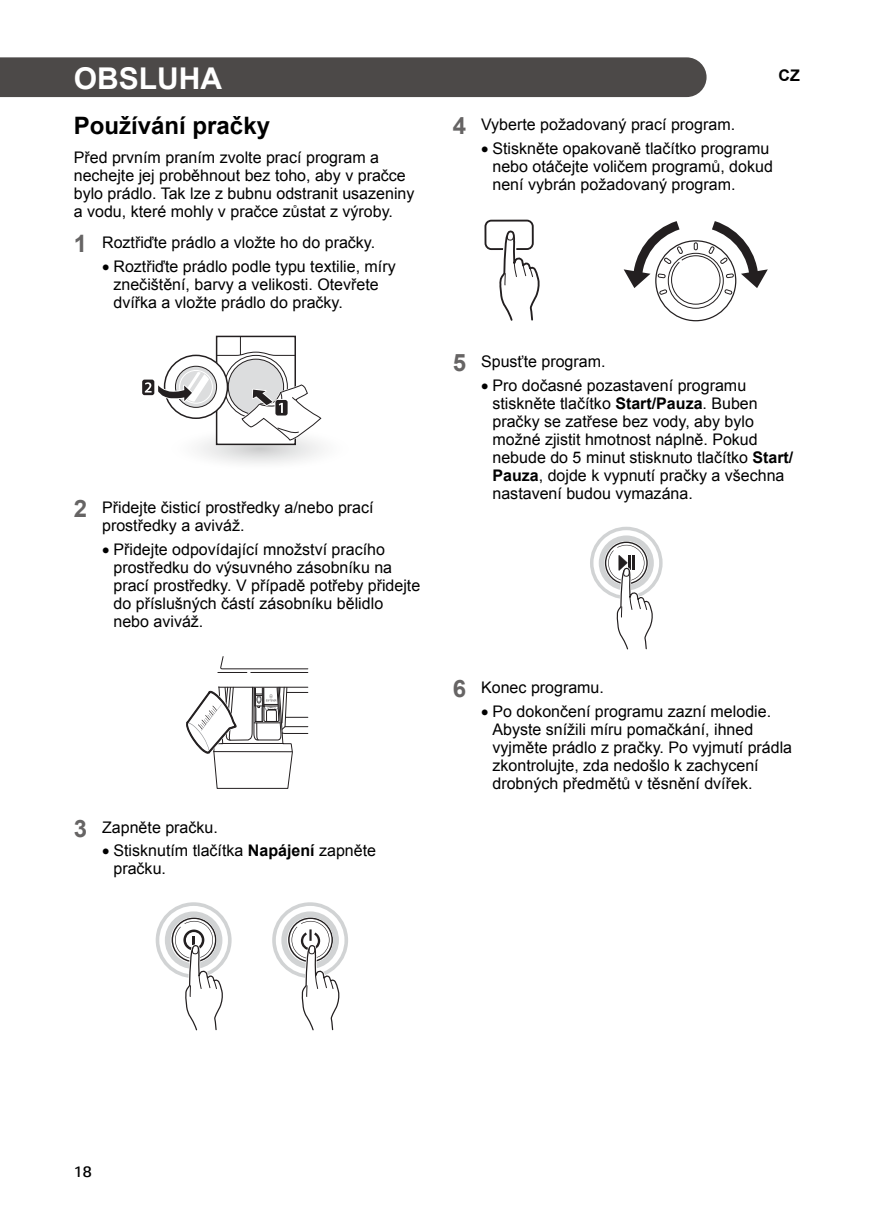
<style>
.page{position:relative;width:874px;height:1225px;background:#fff}
.page>*{position:absolute;margin:0;border:0;box-sizing:border-box;transform-origin:0 0}
.t1{font:700 30px "Arial";color:#fff}
.t2{font:700 24px "Arial";color:#000}
.t3{font:16px/18px "Arial";color:#000}
.t4{font:300 16px "LG Smart";color:#000}
.t5{font:700 16px "Arial";color:#000}
.s1{font-weight:700;font-size:24px;color:#666464}
.s2{font-weight:700}
</style>
<div class="page">
<div style="left:0;top:57px;width:706px;height:40px;background:#4c4948"></div>
<svg style="left:219px;top:356px;width:66px;height:16px"></svg>
<div style="left:228px;top:359px;width:55px;height:55px;background:#dcddde;border-radius:50%"></div>
<svg style="left:164px;top:355px;width:63px;height:63px"></svg>
<svg style="left:175px;top:366px;width:41px;height:41px"></svg>
<div style="left:175px;top:366px;width:42px;height:42px;border:1px solid #231f20;border-radius:50%"></div>
<div style="left:179px;top:370px;width:34px;height:33px;border:1px solid #fff;border-radius:50%"></div>
<svg style="left:216px;top:336px;width:80px;height:20px"></svg>
<div style="left:141px;top:379px;width:14px;height:17px;border:2px solid #fff;border-radius:2px"></div>
<div style="left:142px;top:379px;width:12px;height:16px;background:#231f20;border-radius:2px"></div>
<svg style="left:145px;top:372px;width:177px;height:92px"></svg>
<svg style="left:218px;top:656px;width:90px;height:17px"></svg>
<svg style="left:186px;top:686px;width:122px;height:103px"></svg>
<svg style="left:156px;top:902px;width:75px;height:129px"></svg>
<svg style="left:272px;top:902px;width:76px;height:129px"></svg>
<svg style="left:484px;top:220px;width:56px;height:101px"></svg>
<svg style="left:655px;top:241px;width:80px;height:80px"></svg>
<svg style="left:623px;top:221px;width:144px;height:83px"></svg>
<svg style="left:590px;top:527px;width:72px;height:123px"></svg>
<h1 class="t1" style="left:74px;top:57px;width:150px">OBSLUHA</h1>
<p class="t5" style="left:778px;top:64px;width:23px">CZ</p>
<h2 class="t2" style="left:74px;top:109px;width:198px">Používání pračky</h2>
<p class="t3" style="left:74px;top:149px;width:342px">Před prvním praním zvolte prací program a nechejte jej proběhnout bez toho, aby v pračce bylo prádlo. Tak lze z bubnu odstranit usazeniny a vodu, které mohly v pračce zůstat z výroby.</p>
<p class="t3" style="left:74px;top:233px;width:303px"><span class="s1">1</span> Roztřiďte prádlo a vložte ho do pračky.</p>
<p class="t3" style="left:113px;top:257px;width:283px;text-indent:-11px">• Roztřiďte prádlo podle typu textilie, míry znečištění, barvy a velikosti. Otevřete dvířka a vložte prádlo do pračky.</p>
<p class="t3" style="left:452px;top:115px;width:284px"><span class="s1">4</span> Vyberte požadovaný prací program.</p>
<p class="t3" style="left:492px;top:139px;width:282px;text-indent:-11px">• Stiskněte opakovaně tlačítko programu nebo otáčejte voličem programů, dokud není vybrán požadovaný program.</p>
<p class="t3" style="left:102px;top:498px;width:273px;text-indent:-28px"><span class="s1">2</span> Přidejte čisticí prostředky a/nebo prací prostředky a aviváž.</p>
<p class="t3" style="left:113px;top:540px;width:308px;text-indent:-11px">• Přidejte odpovídající množství pracího prostředku do výsuvného zásobníku na prací prostředky. V případě potřeby přidejte do příslušných částí zásobníku bělidlo nebo aviváž.</p>
<p class="t3" style="left:74px;top:818px;width:145px"><span class="s1">3</span> Zapněte pračku.</p>
<p class="t3" style="left:113px;top:841px;width:264px;text-indent:-11px">• Stisknutím tlačítka <span class="s2">Napájení</span> zapněte pračku.</p>
<p class="t3" style="left:452px;top:352px;width:154px"><span class="s1">5</span> Spusťte program.</p>
<p class="t3" style="left:492px;top:376px;width:302px;text-indent:-11px">• Pro dočasné pozastavení programu stiskněte tlačítko <span class="s2">Start/Pauza</span>. Buben pračky se zatřese bez vody, aby bylo možné zjistit hmotnost náplně. Pokud nebude do 5 minut stisknuto tlačítko <span class="s2">Start/ Pauza</span>, dojde k vypnutí pračky a všechna nastavení budou vymazána.</p>
<p class="t3" style="left:452px;top:678px;width:153px"><span class="s1">6</span> Konec programu.</p>
<p class="t3" style="left:492px;top:702px;width:301px;text-indent:-11px">• Po dokončení programu zazní melodie.<br>Abyste snížili míru pomačkání, ihned vyjměte prádlo z pračky. Po vyjmutí prádla zkontrolujte, zda nedošlo k zachycení drobných předmětů v těsnění dvířek.</p>
<p class="t4" style="left:74px;top:1162px;width:20px">18</p>
</div>
